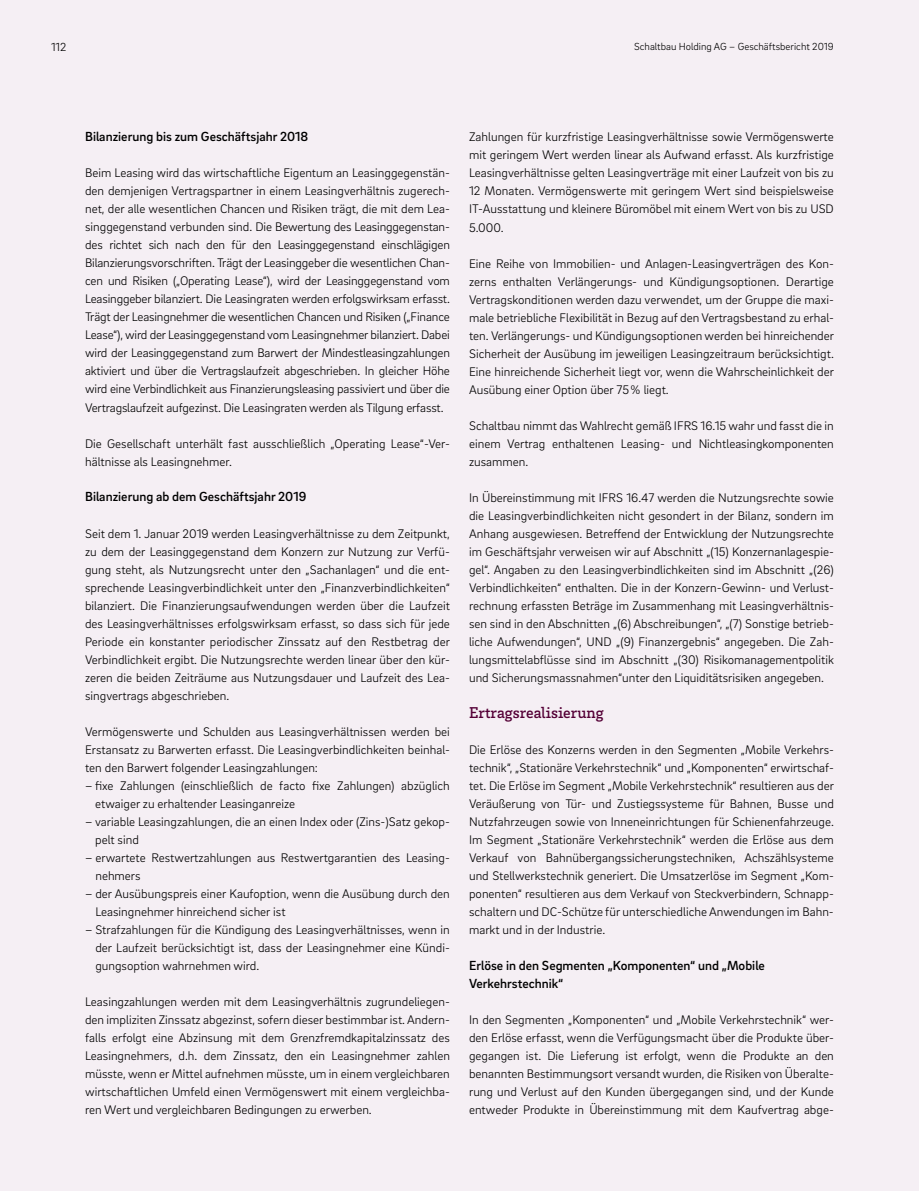
<style>
.page{position:relative;width:919px;height:1191px;background:#fff}
.page>*{position:absolute;margin:0;border:0;box-sizing:border-box;transform-origin:0 0}
.t1{font:500 16.05px "Brix Slab";color:#540036}
.t2{font:500 13.5px/18px "Brix Sans";color:#000}
.t3{font:300 12.75px/18px "Brix Sans";color:#000;text-align:justify}
.t4{font:300 12px "Brix Sans";color:#000}
.t5{font:300 10.5px "Brix Sans";color:#000}
</style>
<div class="page">
<div style="left:0;top:0;width:918px;height:1191px;background:#f5eff4"></div>
<p class="t4" style="left:51px;top:39px;width:17px">112</p>
<p class="t5" style="left:634px;top:40px;width:201px">Schaltbau Holding AG – Geschäftsbericht 2019</p>
<p class="t2" style="left:85px;top:127px;width:225px">Bilanzierung bis zum Geschäftsjahr 2018</p>
<p class="t3" style="left:85px;top:163px;width:366px">Beim Leasing wird das wirtschaftliche Eigentum an Leasinggegenstän&shy;den demjenigen Vertragspartner in einem Leasingverhältnis zugerech&shy;net, der alle wesentlichen Chancen und Risiken trägt, die mit dem Lea&shy;singgegenstand verbunden sind. Die Bewertung des Leasinggegenstan&shy;des richtet sich nach den für den Leasinggegenstand einschlägigen Bilanzierungsvorschriften. Trägt der Leasinggeber die wesentlichen Chan&shy;cen und Risiken („Operating Lease“), wird der Leasinggegenstand vom Leasinggeber bilanziert. Die Leasingraten werden erfolgswirksam erfasst.<br>Trägt der Leasingnehmer die wesentlichen Chancen und Risiken („Finance Lease“), wird der Leasinggegenstand vom Leasingnehmer bilanziert. Dabei wird der Leasinggegenstand zum Barwert der Mindestleasingzahlungen aktiviert und über die Vertragslaufzeit abgeschrieben. In gleicher Höhe wird eine Verbindlichkeit aus Finanzierungsleasing passiviert und über die Vertragslaufzeit aufgezinst. Die Leasingraten werden als Tilgung erfasst.</p>
<p class="t3" style="left:85px;top:433px;width:366px">Die Gesellschaft unterhält fast ausschließlich „Operating Lease“-Ver&shy;hältnisse als Leasingnehmer.</p>
<p class="t2" style="left:85px;top:487px;width:223px">Bilanzierung ab dem Geschäftsjahr 2019</p>
<p class="t3" style="left:85px;top:523px;width:366px">Seit dem 1. Januar 2019 werden Leasingverhältnisse zu dem Zeitpunkt, zu dem der Leasinggegenstand dem Konzern zur Nutzung zur Verfü&shy;gung steht, als Nutzungsrecht unter den „Sachanlagen“ und die ent&shy;sprechende Leasingverbindlichkeit unter den „Finanzverbindlichkeiten“ bilanziert. Die Finanzierungsaufwendungen werden über die Laufzeit des Leasingverhältnisses erfolgswirksam erfasst, so dass sich für jede Periode ein konstanter periodischer Zinssatz auf den Restbetrag der Verbindlichkeit ergibt. Die Nutzungsrechte werden linear über den kür&shy;zeren die beiden Zeiträume aus Nutzungsdauer und Laufzeit des Lea&shy;singvertrags abgeschrieben.</p>
<p class="t3" style="left:85px;top:721px;width:366px">Vermögenswerte und Schulden aus Leasingverhältnissen werden bei Erstansatz zu Barwerten erfasst. Die Leasingverbindlichkeiten beinhal&shy;ten den Barwert folgender Leasingzahlungen:</p>
<p class="t3" style="left:95px;top:775px;width:356px;text-indent:-10px">– fixe Zahlungen (einschließlich de facto fixe Zahlungen) abzüglich etwaiger zu erhaltender Leasinganreize</p>
<p class="t3" style="left:95px;top:811px;width:356px;text-indent:-10px">– variable Leasingzahlungen, die an einen Index oder (Zins-)Satz gekop&shy;pelt sind</p>
<p class="t3" style="left:95px;top:847px;width:356px;text-indent:-10px">– erwartete Restwertzahlungen aus Restwertgarantien des Leasing&shy;nehmers</p>
<p class="t3" style="left:95px;top:883px;width:356px;text-indent:-10px">– der Ausübungspreis einer Kaufoption, wenn die Ausübung durch den<br>Leasingnehmer hinreichend sicher ist</p>
<p class="t3" style="left:95px;top:920px;width:356px;text-indent:-10px">– Strafzahlungen für die Kündigung des Leasingverhältnisses, wenn in der Laufzeit berücksichtigt ist, dass der Leasingnehmer eine Kündi&shy;gungsoption wahrnehmen wird.</p>
<p class="t3" style="left:85px;top:992px;width:366px">Leasingzahlungen werden mit dem Leasingverhältnis zugrundeliegen&shy;den impliziten Zinssatz abgezinst, sofern dieser bestimmbar ist. Andern&shy;falls erfolgt eine Abzinsung mit dem Grenzfremdkapitalzinssatz des Leasingnehmers, d.h. dem Zinssatz, den ein Leasingnehmer zahlen müsste, wenn er Mittel aufnehmen müsste, um in einem vergleichbaren wirtschaftlichen Umfeld einen Vermögenswert mit einem vergleichba&shy;ren Wert und vergleichbaren Bedingungen zu erwerben.</p>
<p class="t3" style="left:469px;top:128px;width:366px">Zahlungen für kurzfristige Leasingverhältnisse sowie Vermögenswerte mit geringem Wert werden linear als Aufwand erfasst. Als kurzfristige Leasingverhältnisse gelten Leasingverträge mit einer Laufzeit von bis zu 12 Monaten. Vermögenswerte mit geringem Wert sind beispielsweise IT-Ausstattung und kleinere Büromöbel mit einem Wert von bis zu USD 5.000.</p>
<p class="t3" style="left:469px;top:254px;width:366px">Eine Reihe von Immobilien- und Anlagen-Leasingverträgen des Kon&shy;zerns enthalten Verlängerungs- und Kündigungsoptionen. Derartige Vertragskonditionen werden dazu verwendet, um der Gruppe die maxi&shy;male betriebliche Flexibilität in Bezug auf den Vertragsbestand zu erhal&shy;ten. Verlängerungs- und Kündigungsoptionen werden bei hinreichender Sicherheit der Ausübung im jeweiligen Leasingzeitraum berücksichtigt.<br>Eine hinreichende Sicherheit liegt vor, wenn die Wahrscheinlichkeit der Ausübung einer Option über 75% liegt.</p>
<p class="t3" style="left:469px;top:416px;width:366px">Schaltbau nimmt das Wahlrecht gemäß IFRS 16.15 wahr und fasst die in einem Vertrag enthaltenen Leasing- und Nichtleasingkomponenten zusammen.</p>
<p class="t3" style="left:469px;top:488px;width:366px">In Übereinstimmung mit IFRS 16.47 werden die Nutzungsrechte sowie die Leasingverbindlichkeiten nicht gesondert in der Bilanz, sondern im Anhang ausgewiesen. Betreffend der Entwicklung der Nutzungsrechte im Geschäftsjahr verweisen wir auf Abschnitt „(15) Konzernanlagespie&shy;gel“. Angaben zu den Leasingverbindlichkeiten sind im Abschnitt „(26)<br>Verbindlichkeiten“ enthalten. Die in der Konzern-Gewinn- und Verlust&shy;rechnung erfassten Beträge im Zusammenhang mit Leasingverhältnis&shy;sen sind in den Abschnitten „(6) Abschreibungen“, „(7) Sonstige betrieb&shy;liche Aufwendungen“, UND „(9) Finanzergebnis“ angegeben. Die Zah&shy;lungsmittelabflüsse sind im Abschnitt „(30) Risikomanagementpolitik und Sicherungsmassnahmen“unter den Liquiditätsrisiken angegeben.</p>
<p class="t1" style="left:469px;top:701px;width:136px">Ertragsrealisierung</p>
<p class="t3" style="left:469px;top:739px;width:366px">Die Erlöse des Konzerns werden in den Segmenten „Mobile Verkehrs&shy;technik“, „Stationäre Verkehrstechnik“ und „Komponenten“ erwirtschaf&shy;tet. Die Erlöse im Segment „Mobile Verkehrstechnik“ resultieren aus der Veräußerung von Tür- und Zustiegssysteme für Bahnen, Busse und Nutzfahrzeugen sowie von Inneneinrichtungen für Schienenfahrzeuge.<br>Im Segment „Stationäre Verkehrstechnik“ werden die Erlöse aus dem Verkauf von Bahnübergangssicherungstechniken, Achszählsysteme und Stellwerkstechnik generiert. Die Umsatzerlöse im Segment „Kom&shy;ponenten“ resultieren aus dem Verkauf von Steckverbindern, Schnapp&shy;schaltern und DC-Schütze für unterschiedliche Anwendungen im Bahn&shy;markt und in der Industrie.</p>
<p class="t2" style="left:469px;top:955px;width:297px">Erlöse in den Segmenten „Komponenten“ und „Mobile<br>Verkehrstechnik“</p>
<p class="t3" style="left:469px;top:1009px;width:366px">In den Segmenten „Komponenten“ und „Mobile Verkehrstechnik“ wer&shy;den Erlöse erfasst, wenn die Verfügungsmacht über die Produkte über&shy;gegangen ist. Die Lieferung ist erfolgt, wenn die Produkte an den benannten Bestimmungsort versandt wurden, die Risiken von Überalte&shy;rung und Verlust auf den Kunden übergegangen sind, und der Kunde entweder Produkte in Übereinstimmung mit dem Kaufvertrag abge-</p>
</div>
